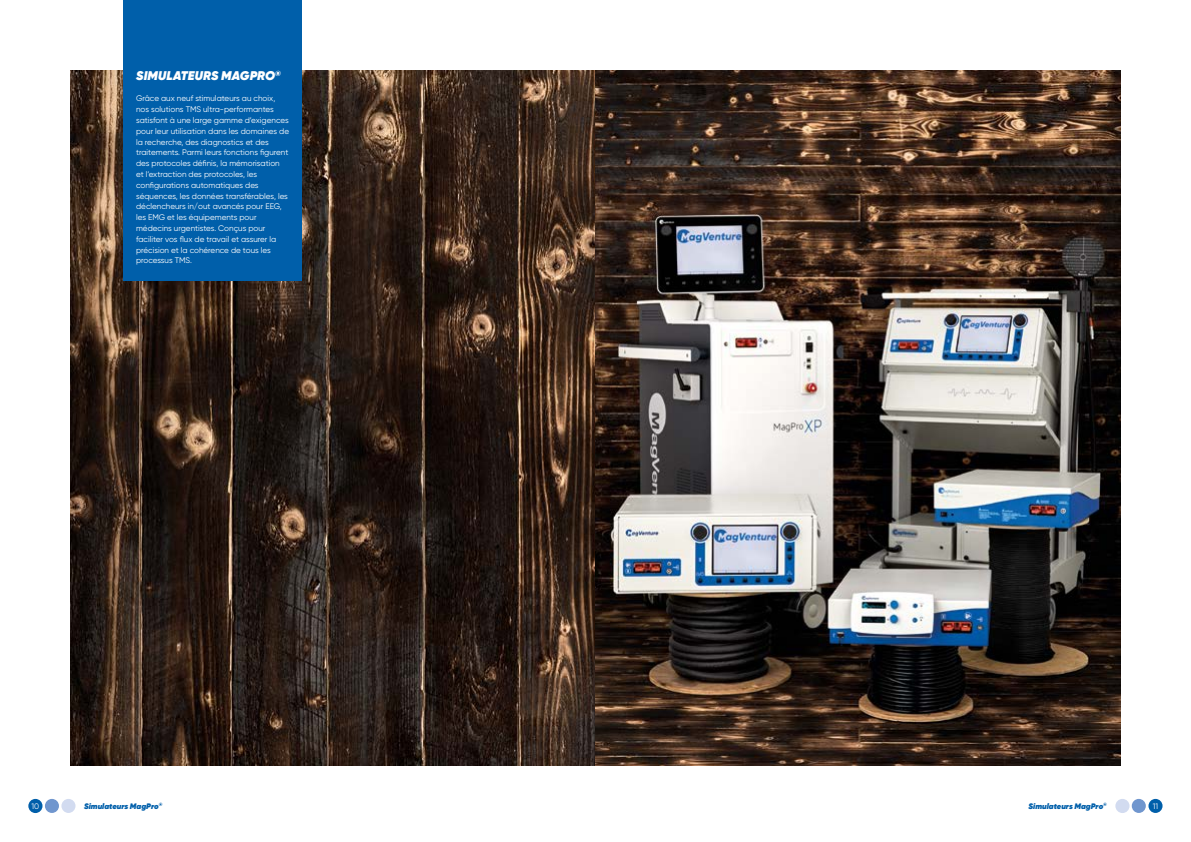
<style>
.page{position:relative;width:1191px;height:842px;background:#fff}
.page>*{position:absolute;margin:0;border:0;box-sizing:border-box;transform-origin:0 0}
.t1{font:italic 800 12.6px "Gilroy";letter-spacing:.01em;color:#fff}
.t2{font:8.1px/10.8px "Gilroy";color:#fff}
.t3{font:italic 800 8px "Gilroy";color:#005faa}
.t4{font:8px "Gilroy";color:#fff}
.t5{font:italic 800 4.7px "Gilroy";color:#005faa}
</style>
<div class="page">
<img style="left:71px;top:71px;width:524px;height:694px">
<img style="left:595px;top:71px;width:525px;height:694px">
<div style="left:123px;top:0;width:179px;height:281px;background:#005faa"></div>
<div style="left:28px;top:799px;width:14px;height:14px;background:#005faa;border-radius:50%"></div>
<div style="left:1115px;top:799px;width:14px;height:14px;background:#d2dbf0;border-radius:50%"></div>
<div style="left:45px;top:799px;width:14px;height:14px;background:#7096ce;border-radius:50%"></div>
<div style="left:1131px;top:799px;width:14px;height:14px;background:#7096ce;border-radius:50%"></div>
<div style="left:61px;top:799px;width:14px;height:14px;background:#d2dbf0;border-radius:50%"></div>
<div style="left:1148px;top:799px;width:14px;height:14px;background:#005faa;border-radius:50%"></div>
<p class="t1" style="left:136px;top:67px;width:146px">SIMULATEURS MAGPRO<sup>®</sup></p>
<p class="t2" style="left:136px;top:93px;width:154px">Grâce aux neuf stimulateurs au choix, nos solutions TMS ultra-performantes satisfont à une large gamme d’exigences pour leur utilisation dans les domaines de la recherche, des diagnostics et des traitements. Parmi leurs fonctions figurent des protocoles définis, la mémorisation et l’extraction des protocoles, les configurations automatiques des séquences, les données transférables, les déclencheurs in/out avancés pour EEG, les EMG et les équipements pour médecins urgentistes. Conçus pour faciliter vos flux de travail et assurer la précision et la cohérence de tous les processus TMS.</p>
<p class="t5" style="left:1103px;top:801px;width:5px">®</p>
<p class="t4" style="left:32px;top:801px;width:9px">10</p>
<p class="t3" style="left:1028px;top:801px;width:76px">Simulateurs MagPro</p>
<p class="t4" style="left:1152px;top:801px;width:7px">11</p>
<p class="t3" style="left:84px;top:801px;width:80px">Simulateurs MagPro<sup>®</sup></p>
</div>
